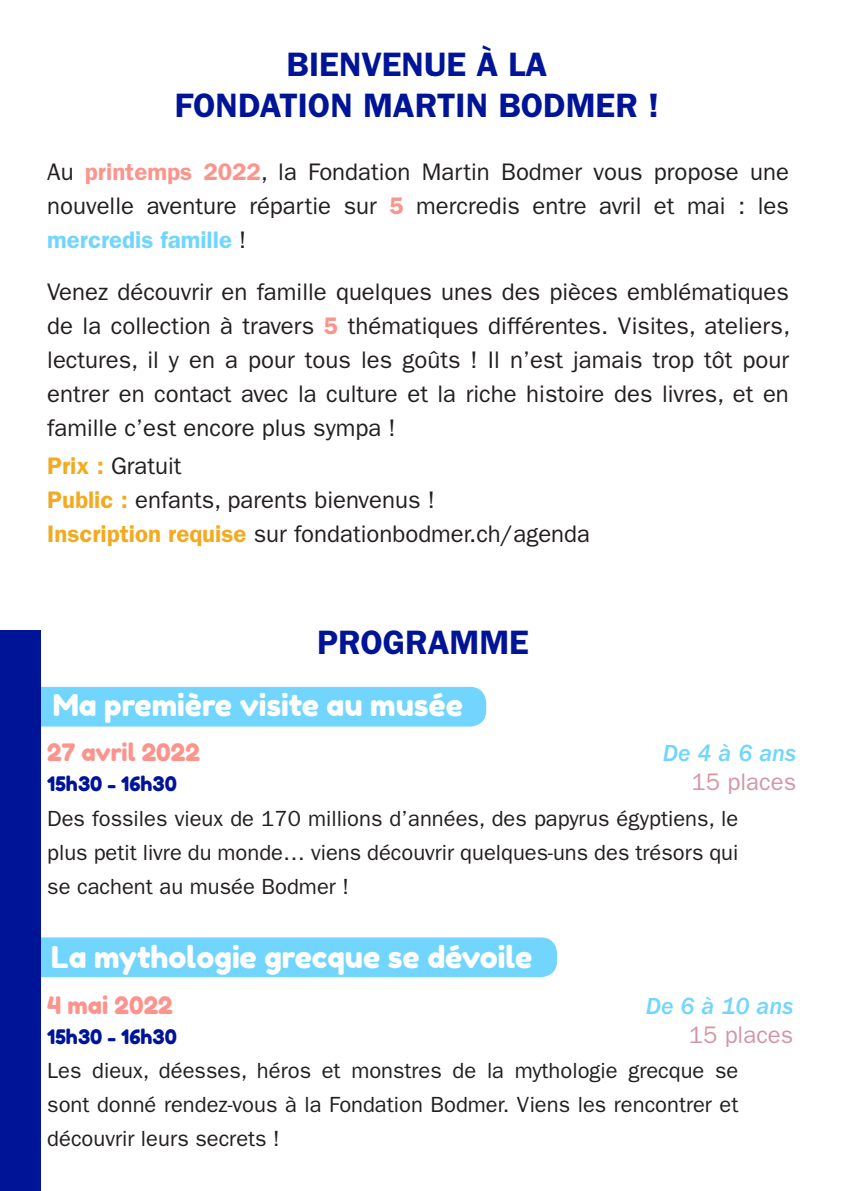
<style>
.page{position:relative;width:842px;height:1191px;background:#fff}
.page>*{position:absolute;margin:0;border:0;box-sizing:border-box;transform-origin:0 0}
.t1{font:600 34px "ITC Franklin Gothic Std";color:#001498}
.TITRE{font:30px "Fredoka One";color:#fff}
.DESCRIPTION{font:24px/34px "ITC Franklin Gothic Std";color:#231f20;text-align:justify}
.DATE{font:24px "Fredoka One";color:#fc948e}
.AGE{font:24px "ITC Franklin Gothic Std Med It";color:#71d5fd}
.AGE-2{font:24px "ITC Franklin Gothic Std";color:#d397a7}
.DESCRIPTION-2{font:22px/34px "ITC Franklin Gothic Std";color:#231f20;text-align:justify}
.DATE-2{font:20px "Fredoka One";color:#001498}
.s1{font-weight:600;color:#fc948e}
.s2{font-weight:600;color:#71d5fd}
.s3{font-weight:600;color:#f2aa21}
</style>
<div class="page">
<div style="left:40px;top:687px;width:446px;height:39px;background:#71d5fd"></div>
<div style="left:40px;top:937px;width:517px;height:40px;background:#71d5fd"></div>
<div style="left:0;top:630px;width:40px;height:561px;background:#001498"></div>
<p class="t1" style="left:287px;top:44px;width:262px">BIENVENUE À LA</p>
<p class="t1" style="left:175px;top:85px;width:485px">FONDATION MARTIN BODMER !</p>
<p class="DESCRIPTION" style="left:47px;top:155px;width:743px">Au <span class="s1">printemps 2022</span>, la Fondation Martin Bodmer vous propose une nouvelle aventure répartie sur <span class="s1">5</span> mercredis entre avril et mai : les <span class="s2">mercredis famille</span> !</p>
<p class="DESCRIPTION" style="left:47px;top:275px;width:744px">Venez découvrir en famille quelques unes des pièces emblématiques de la collection à travers <span class="s1">5</span> thématiques différentes. Visites, ateliers, lectures, il y en a pour tous les goûts ! Il n’est jamais trop tôt pour entrer en contact avec la culture et la riche histoire des livres, et en famille c’est encore plus sympa !</p>
<p class="DESCRIPTION" style="left:47px;top:449px;width:136px"><span class="s3">Prix :</span> Gratuit</p>
<p class="DESCRIPTION" style="left:47px;top:483px;width:389px"><span class="s3">Public :</span> enfants, parents bienvenus !</p>
<p class="DESCRIPTION" style="left:47px;top:517px;width:544px"><span class="s3">Inscription requise</span> sur fondationbodmer.ch/agenda</p>
<p class="t1" style="left:317px;top:622px;width:213px">PROGRAMME</p>
<p class="TITRE" style="left:53px;top:687px;width:412px">Ma première visite au musée</p>
<p class="DATE" style="left:47px;top:737px;width:154px">27 avril 2022</p>
<p class="DATE-2" style="left:47px;top:771px;width:131px">15h30 - 16h30</p>
<p class="AGE" style="left:663px;top:739px;width:135px">De 4 à 6 ans</p>
<p class="AGE-2" style="left:691px;top:768px;width:106px">15 places</p>
<p class="DESCRIPTION-2" style="left:47px;top:801px;width:693px">Des fossiles vieux de 170 millions d’années, des papyrus égyptiens, le plus petit livre du monde… viens découvrir quelques-uns des trésors qui se cachent au musée Bodmer !</p>
<p class="TITRE" style="left:51px;top:938px;width:482px">La mythologie grecque se dévoile</p>
<p class="DATE" style="left:47px;top:990px;width:127px">4 mai 2022</p>
<p class="DATE-2" style="left:47px;top:1024px;width:131px">15h30 - 16h30</p>
<p class="AGE" style="left:646px;top:993px;width:149px">De 6 à 10 ans</p>
<p class="AGE-2" style="left:689px;top:1021px;width:106px">15 places</p>
<p class="DESCRIPTION-2" style="left:47px;top:1053px;width:693px">Les dieux, déesses, héros et monstres de la mythologie grecque se sont donné rendez-vous à la Fondation Bodmer. Viens les rencontrer et découvrir leurs secrets !</p>
</div>
